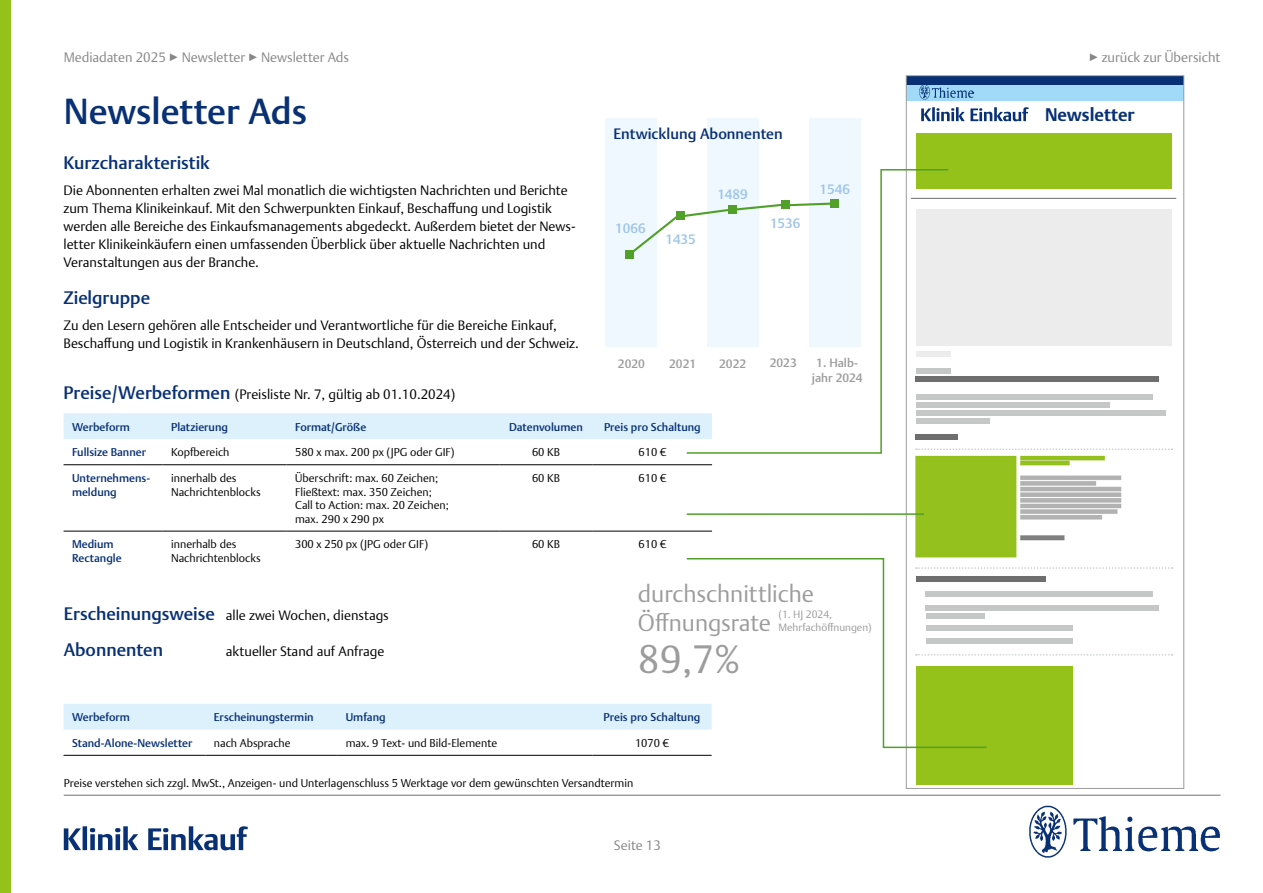
<style>
.page{position:relative;width:1263px;height:893px;background:#fff}
.page>*{position:absolute;margin:0;border:0;box-sizing:border-box;transform-origin:0 0}
.t1{font:300 39.3px "Thieme Argo 2011";color:#9c9c9d}
.t2{font:500 36px "Thieme Argo 2011";color:#083074}
.t3{font:300 23.55px/28.8px "Thieme Argo 2011";color:#9c9c9d}
.t4{font:500 18px "Thieme Argo 2011";color:#083074}
.t5{font:700 17.85px "Thieme Argo 2011";color:#083074}
.t6{font:500 15px "Thieme Argo 2011";color:#083074}
.t7{font:300 13.5px/18px "Thieme Argo 2011";color:#000}
.t8{font:300 13.5px "Thieme Argo 2011";color:#868786}
.t9{font:500 13.5px "Thieme Argo 2011";color:#9dc4e9}
.t10{font:500 12px/14.4px "Thieme Argo 2011";color:#9c9c9d;text-align:center}
.t11{font:300 11.25px/13.5px "Thieme Argo 2011";color:#000}
.t12{font:500 11.25px/13.5px "Thieme Argo 2011";color:#083074}
.t13{font:300 10.5px/12.6px "Thieme Argo 2011";color:#9c9c9d}
.s1{font-weight:700}
.s2{font-weight:500;font-size:18px;color:#083074}
</style>
<div class="page">
<img style="left:1029px;top:805px;width:191px;height:53px">
<hr style="left:64px;top:795px;width:1156px;height:1px;background:#6e6e6e">
<div style="left:0;top:0;width:11px;height:893px;background:#94c11a"></div>
<svg style="left:64px;top:826px;width:184px;height:24px"></svg>
<div style="left:916px;top:209px;width:255px;height:137px;background:#ececec"></div>
<div style="left:916px;top:666px;width:156px;height:118px;background:#94c11a"></div>
<div style="left:916px;top:133px;width:255px;height:56px;background:#94c11a"></div>
<div style="left:916px;top:351px;width:35px;height:6px;background:#ececec"></div>
<div style="left:916px;top:368px;width:35px;height:6px;background:#c5c6c6"></div>
<div style="left:916px;top:376px;width:243px;height:6px;background:#6e6e6e"></div>
<div style="left:916px;top:576px;width:129px;height:6px;background:#6e6e6e"></div>
<div style="left:916px;top:434px;width:42px;height:6px;background:#6e6e6e"></div>
<div style="left:916px;top:394px;width:237px;height:6px;background:#c5c6c6"></div>
<div style="left:926px;top:591px;width:227px;height:6px;background:#c5c6c6"></div>
<div style="left:926px;top:625px;width:146px;height:6px;background:#c5c6c6"></div>
<div style="left:926px;top:638px;width:146px;height:6px;background:#c5c6c6"></div>
<div style="left:916px;top:402px;width:193px;height:6px;background:#c5c6c6"></div>
<div style="left:926px;top:605px;width:233px;height:6px;background:#c5c6c6"></div>
<div style="left:916px;top:410px;width:249px;height:6px;background:#c5c6c6"></div>
<div style="left:916px;top:418px;width:73px;height:6px;background:#c5c6c6"></div>
<svg style="left:950px;top:448px;width:222px;height:2px"></svg>
<svg style="left:988px;top:567px;width:184px;height:2px"></svg>
<svg style="left:988px;top:654px;width:184px;height:2px"></svg>
<div style="left:906px;top:84px;width:278px;height:17px;background:#a1daf8"></div>
<div style="left:906px;top:76px;width:278px;height:8px;background:#083074"></div>
<hr style="left:911px;top:198px;width:265px;height:1px;background:#6e6e6e">
<svg style="left:921px;top:107px;width:107px;height:14px"></svg>
<img style="left:920px;top:85px;width:53px;height:15px">
<img style="left:915px;top:455px;width:207px;height:103px">
<div style="left:64px;top:413px;width:621px;height:26px;background:#ddf1fd"></div>
<hr style="left:64px;top:464px;width:99px;height:1px;background:#000">
<hr style="left:163px;top:464px;width:124px;height:1px;background:#000">
<hr style="left:287px;top:464px;width:212px;height:1px;background:#000">
<hr style="left:499px;top:464px;width:94px;height:1px;background:#000">
<hr style="left:593px;top:464px;width:119px;height:1px;background:#000">
<hr style="left:64px;top:531px;width:99px;height:1px;background:#000">
<hr style="left:163px;top:531px;width:124px;height:1px;background:#000">
<hr style="left:287px;top:531px;width:212px;height:1px;background:#000">
<hr style="left:499px;top:531px;width:94px;height:1px;background:#000">
<hr style="left:593px;top:531px;width:119px;height:1px;background:#000">
<div style="left:64px;top:704px;width:621px;height:26px;background:#ddf1fd"></div>
<hr style="left:64px;top:755px;width:141px;height:1px;background:#000">
<hr style="left:205px;top:755px;width:132px;height:1px;background:#000">
<hr style="left:337px;top:755px;width:255px;height:1px;background:#000">
<hr style="left:592px;top:755px;width:120px;height:1px;background:#000">
<svg style="left:685px;top:168px;width:265px;height:286px"></svg>
<svg style="left:685px;top:557px;width:303px;height:192px"></svg>
<hr style="left:687px;top:513px;width:237px;height:2px;background:#50a02a">
<div style="left:809px;top:118px;width:51px;height:229px;background:#eef8fe"></div>
<div style="left:605px;top:118px;width:51px;height:229px;background:#eef8fe"></div>
<div style="left:707px;top:118px;width:51px;height:229px;background:#eef8fe"></div>
<div style="left:625px;top:250px;width:9px;height:9px;background:#50a02a"></div>
<div style="left:781px;top:200px;width:8px;height:9px;background:#50a02a"></div>
<div style="left:830px;top:199px;width:9px;height:9px;background:#50a02a"></div>
<svg style="left:633px;top:201px;width:197px;height:57px"></svg>
<p class="t8" style="left:64px;top:48px;width:287px">Mediadaten 2025 <span class="s1">▶</span> Newsletter <span class="s1">▶</span> Newsletter Ads</p>
<p class="t8" style="left:1089px;top:48px;width:133px"><span class="s1">▶</span> zurück zur Übersicht</p>
<h2 class="t2" style="left:64px;top:88px;width:245px">Newsletter Ads</h2>
<h3 class="t5" style="left:1045px;top:103px;width:91px">Newsletter</h3>
<h3 class="t4" style="left:64px;top:150px;width:148px">Kurzcharakteristik</h3>
<p class="t7" style="left:64px;top:181px;width:514px">Die Abonnenten erhalten zwei Mal monatlich die wichtigsten Nachrichten und Berichte zum Thema Klinikeinkauf. Mit den Schwerpunkten Einkauf, Beschaffung und Logistik werden alle Bereiche des Einkaufsmanagements abgedeckt. Außerdem bietet der News&shy;letter Klinikeinkäufern einen umfassenden Überblick über aktuelle Nachrichten und Veranstaltungen aus der Branche.</p>
<h3 class="t4" style="left:64px;top:285px;width:88px">Zielgruppe</h3>
<p class="t7" style="left:64px;top:316px;width:517px">Zu den Lesern gehören alle Entscheider und Verantwortliche für die Bereiche Einkauf,<br>Beschaffung und Logistik in Krankenhäusern in Deutschland, Österreich und der Schweiz.</p>
<p class="t7" style="left:64px;top:385px;width:393px"><span class="s2">Preise/Werbeformen</span> (Preisliste Nr. 7, gültig ab 01.10.2024)</p>
<p class="t6" style="left:613px;top:124px;width:171px">Entwicklung Abonnenten</p>
<p class="t9" style="left:615px;top:220px;width:32px">1066</p>
<p class="t9" style="left:665px;top:230px;width:32px">1435</p>
<p class="t9" style="left:717px;top:185px;width:32px">1489</p>
<p class="t9" style="left:770px;top:214px;width:32px">1536</p>
<p class="t9" style="left:819px;top:180px;width:32px">1546</p>
<p class="t10" style="left:618px;top:356px;width:29px">2020</p>
<p class="t10" style="left:669px;top:356px;width:29px">2021</p>
<p class="t10" style="left:719px;top:356px;width:29px">2022</p>
<p class="t10" style="left:770px;top:356px;width:29px">2023</p>
<p class="t10" style="left:812px;top:356px;width:52px">1. Halb&shy;jahr 2024</p>
<p class="t12" style="left:72px;top:420px;width:59px">Werbeform</p>
<p class="t12" style="left:171px;top:420px;width:58px">Platzierung</p>
<p class="t12" style="left:295px;top:420px;width:73px">Format/Größe</p>
<p class="t12" style="left:509px;top:420px;width:75px">Datenvolumen</p>
<p class="t12" style="left:604px;top:420px;width:98px">Preis pro Schaltung</p>
<p class="t12" style="left:72px;top:445px;width:76px">Fullsize Banner</p>
<p class="t11" style="left:171px;top:445px;width:60px">Kopfbereich</p>
<p class="t11" style="left:295px;top:445px;width:161px">580 x max. 200 px (JPG oder GIF)</p>
<p class="t11" style="left:532px;top:445px;width:30px">60 KB</p>
<p class="t11" style="left:638px;top:445px;width:29px">610 €</p>
<p class="t12" style="left:72px;top:471px;width:79px">Unternehmens&shy;meldung</p>
<p class="t11" style="left:171px;top:471px;width:91px">innerhalb des<br>Nachrichtenblocks</p>
<p class="t11" style="left:295px;top:471px;width:155px">Überschrift: max. 60 Zeichen;<br>Fließtext: max. 350 Zeichen;<br>Call to Action: max. 20 Zeichen; max. 290 x 290 px</p>
<p class="t11" style="left:532px;top:471px;width:30px">60 KB</p>
<p class="t11" style="left:638px;top:471px;width:29px">610 €</p>
<p class="t12" style="left:72px;top:537px;width:51px">Medium<br>Rectangle</p>
<p class="t11" style="left:171px;top:537px;width:91px">innerhalb des<br>Nachrichtenblocks</p>
<p class="t11" style="left:295px;top:537px;width:135px">300 x 250 px (JPG oder GIF)</p>
<p class="t11" style="left:532px;top:537px;width:30px">60 KB</p>
<p class="t11" style="left:638px;top:537px;width:29px">610 €</p>
<p class="t7" style="left:64px;top:605px;width:327px"><span class="s2">Erscheinungsweise</span> alle zwei Wochen, dienstags</p>
<h3 class="t4" style="left:64px;top:638px;width:101px">Abonnenten</h3>
<p class="t7" style="left:226px;top:642px;width:160px">aktueller Stand auf Anfrage</p>
<h3 class="t3" style="left:638px;top:579px;width:178px">durchschnittliche<br>Öffnungsrate</h3>
<h1 class="t1" style="left:638px;top:633px;width:104px">89,7%</h1>
<p class="t13" style="left:778px;top:608px;width:95px">(1. HJ 2024,<br>Mehrfachöffnungen)</p>
<p class="t12" style="left:72px;top:710px;width:59px">Werbeform</p>
<p class="t12" style="left:214px;top:710px;width:101px">Erscheinungstermin</p>
<p class="t12" style="left:346px;top:710px;width:42px">Umfang</p>
<p class="t12" style="left:604px;top:710px;width:98px">Preis pro Schaltung</p>
<p class="t12" style="left:72px;top:736px;width:122px">Stand-Alone-Newsletter</p>
<p class="t11" style="left:214px;top:736px;width:78px">nach Absprache</p>
<p class="t11" style="left:346px;top:736px;width:153px">max. 9 Text- und Bild-Elemente</p>
<p class="t11" style="left:635px;top:736px;width:35px">1070 €</p>
<p class="t11" style="left:64px;top:776px;width:571px">Preise verstehen sich zzgl. MwSt., Anzeigen- und Unterlagenschluss 5 Werktage vor dem gewünschten Versandtermin</p>
<p class="t8" style="left:614px;top:837px;width:49px">Seite 13</p>
</div>
